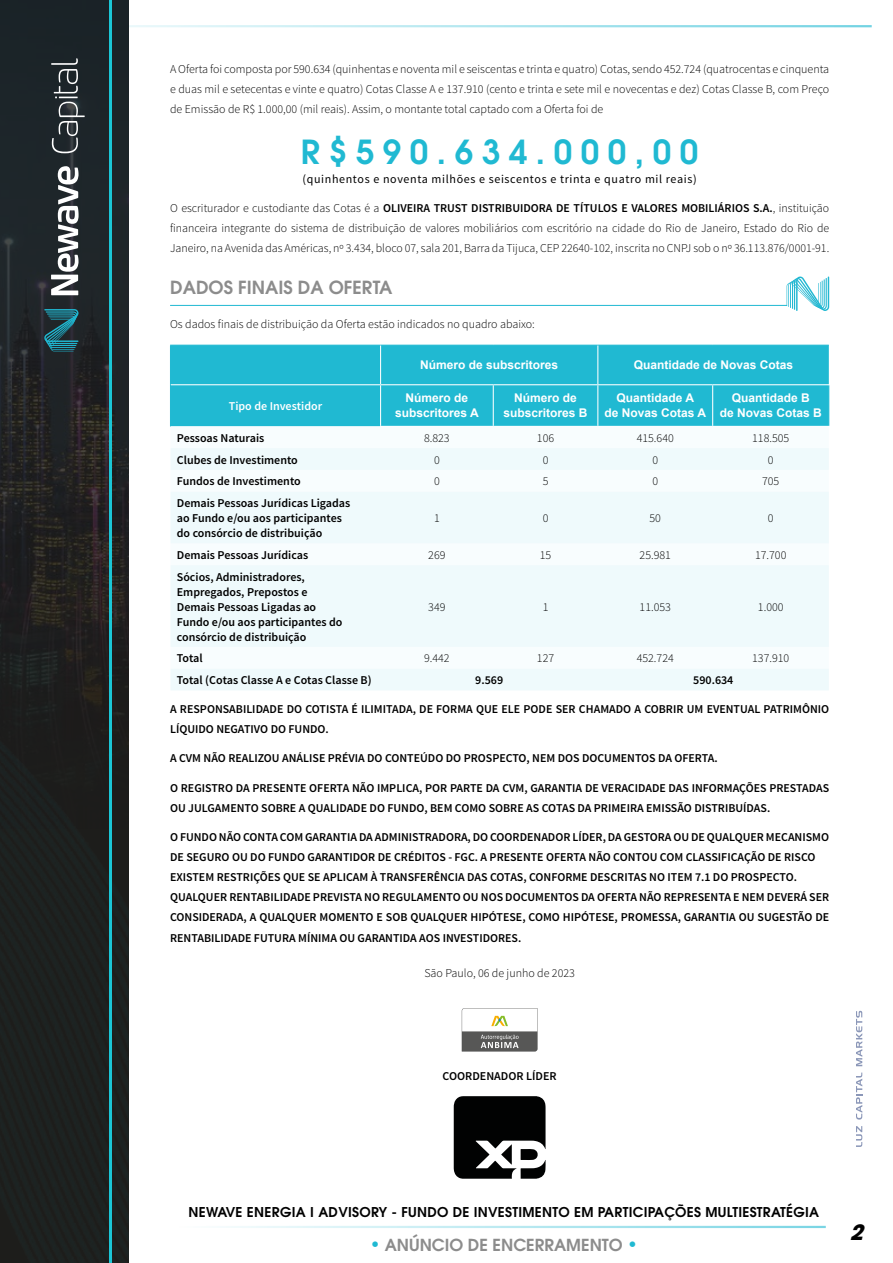
<style>
.page{position:relative;width:893px;height:1263px;background:#fff}
.page>*{position:absolute;margin:0;border:0;box-sizing:border-box;transform-origin:0 0}
.t1{font:600 33px "ITC Avant Garde Pro";letter-spacing:.26em;color:#20b9d2}
.t2{font:italic 700 21px "ITC Avant Garde Pro";color:#000}
.t3{font:600 18px "ITC Avant Garde Pro";color:#8c8c8c}
.t4{font:600 16.5px "ITC Avant Garde Pro";color:#8c8c8c}
.t5{font:600 13.5px "ITC Avant Garde Pro";letter-spacing:.02em;color:#000}
.t6{font:600 12px/20.1px "Source Sans Pro";color:#000}
.t7{font:300 12px/20.1px "Source Sans Pro";color:#000;text-align:justify}
.t8{font:700 12px/15px "Arial";color:#fff;text-align:center}
.t9{font:12px "Source Sans Pro";letter-spacing:.055em;color:#000}
.t10{font:600 12px "Source Sans Pro";color:#fff}
.s1{font-weight:600}
.s2{font-size:18px;color:#20b9d2}
</style>
<div class="page">
<hr style="left:170px;top:1226px;width:656px;height:2px;background:#20b9d2">
<hr style="left:60px;top:25px;width:812px;height:2px;background:#20b9d2">
<svg style="left:0;top:0;width:129px;height:525px;background:#202528"></svg>
<svg style="left:0;top:525px;width:129px;height:33px;background:#222221"></svg>
<svg style="left:51px;top:166px;width:28px;height:129px"></svg>
<svg style="left:44px;top:309px;width:35px;height:42px"></svg>
<svg style="left:51px;top:58px;width:34px;height:95px;background:#40474b"></svg>
<hr style="left:109px;top:0;width:2px;height:1263px;background:#1bc6d6">
<div style="left:0;top:558px;width:129px;height:705px;background:#1d201e"></div>
<hr style="left:170px;top:305px;width:617px;height:1px;background:#20b9d2">
<svg style="left:787px;top:277px;width:42px;height:34px"></svg>
<div style="left:171px;top:346px;width:658px;height:80px;background:#20b9d2"></div>
<svg style="left:171px;top:448px;width:658px;height:242px;fill:#effafc"></svg>
<hr style="left:170px;top:345px;width:1px;height:40px;background:#20b9d2">
<hr style="left:170px;top:345px;width:211px;height:1px;background:#20b9d2">
<hr style="left:381px;top:345px;width:112px;height:1px;background:#20b9d2">
<hr style="left:493px;top:345px;width:105px;height:1px;background:#20b9d2">
<hr style="left:598px;top:345px;width:115px;height:1px;background:#20b9d2">
<hr style="left:713px;top:345px;width:116px;height:1px;background:#20b9d2">
<hr style="left:170px;top:385px;width:1px;height:41px;background:#20b9d2">
<hr style="left:828px;top:385px;width:1px;height:41px;background:#20b9d2">
<hr style="left:380px;top:345px;width:1px;height:39px;background:#fff">
<hr style="left:597px;top:345px;width:1px;height:39px;background:#fff">
<hr style="left:171px;top:384px;width:210px;height:1px;background:#fff">
<hr style="left:381px;top:384px;width:112px;height:1px;background:#fff">
<hr style="left:380px;top:385px;width:1px;height:41px;background:#fff">
<hr style="left:493px;top:384px;width:105px;height:1px;background:#fff">
<hr style="left:493px;top:385px;width:1px;height:41px;background:#fff">
<hr style="left:598px;top:384px;width:115px;height:1px;background:#fff">
<hr style="left:597px;top:385px;width:1px;height:41px;background:#fff">
<hr style="left:713px;top:384px;width:116px;height:1px;background:#fff">
<hr style="left:712px;top:385px;width:1px;height:41px;background:#fff">
<svg style="left:462px;top:1008px;width:75px;height:43px"></svg>
<svg style="left:454px;top:1096px;width:92px;height:83px"></svg>
<svg style="left:856px;top:1126px;width:6px;height:21px"></svg>
<svg style="left:856px;top:1072px;width:6px;height:47px"></svg>
<svg style="left:856px;top:1011px;width:6px;height:55px"></svg>
<p class="t7" style="left:170px;top:59px;width:661px">A Oferta foi composta por 590.634 (quinhentas e noventa mil e seiscentas e trinta e quatro) Cotas, sendo 452.724 (quatrocentas e cinquenta e duas mil e setecentas e vinte e quatro) Cotas Classe A e 137.910 (cento e trinta e sete mil e novecentas e dez) Cotas Classe B, com Preço de Emissão de R$ 1.000,00 (mil reais). Assim, o montante total captado com a Oferta foi de</p>
<h1 class="t1" style="left:301px;top:130px;width:399px">R$590.634.000,00</h1>
<p class="t9" style="left:303px;top:171px;width:396px">(quinhentos e noventa milhões e seiscentos e trinta e quatro mil reais)</p>
<p class="t7" style="left:170px;top:198px;width:661px">O escriturador e custodiante das Cotas é a <span class="s1">OLIVEIRA TRUST DISTRIBUIDORA DE TÍTULOS E VALORES MOBILIÁRIOS S.A.</span>, instituição financeira integrante do sistema de distribuição de valores mobiliários com escritório na cidade do Rio de Janeiro, Estado do Rio de Janeiro, na Avenida das Américas, nº 3.434, bloco 07, sala 201, Barra da Tijuca, CEP 22640-102, inscrita no CNPJ sob o nº 36.113.876/0001-91.</p>
<h3 class="t3" style="left:170px;top:276px;width:224px">DADOS FINAIS DA OFERTA</h3>
<p class="t7" style="left:170px;top:314px;width:366px">Os dados finais de distribuição da Oferta estão indicados no quadro abaixo:</p>
<p class="t8" style="left:420px;top:358px;width:140px">Número de subscritores</p>
<p class="t8" style="left:634px;top:358px;width:161px">Quantidade de Novas Cotas</p>
<p class="t10" style="left:229px;top:398px;width:95px">Tipo de Investidor</p>
<p class="t8" style="left:395px;top:391px;width:85px">Número de subscritores A</p>
<p class="t8" style="left:504px;top:391px;width:86px">Número de subscritores B</p>
<p class="t8" style="left:604px;top:391px;width:103px">Quantidade A<br>de Novas Cotas A</p>
<p class="t8" style="left:720px;top:391px;width:104px">Quantidade B<br>de Novas Cotas B</p>
<p class="t6" style="left:177px;top:428px;width:89px">Pessoas Naturais</p>
<p class="t7" style="left:424px;top:428px;width:27px">8.823</p>
<p class="t7" style="left:537px;top:428px;width:19px">106</p>
<p class="t7" style="left:637px;top:428px;width:39px">415.640</p>
<p class="t7" style="left:752px;top:428px;width:39px">118.505</p>
<p class="t6" style="left:177px;top:450px;width:123px">Clubes de Investimento</p>
<p class="t7" style="left:434px;top:449px;width:7px">0</p>
<p class="t7" style="left:543px;top:449px;width:7px">0</p>
<p class="t7" style="left:652px;top:449px;width:7px">0</p>
<p class="t7" style="left:768px;top:449px;width:7px">0</p>
<p class="t6" style="left:177px;top:472px;width:125px">Fundos de Investimento</p>
<p class="t7" style="left:434px;top:471px;width:7px">0</p>
<p class="t7" style="left:543px;top:471px;width:7px">5</p>
<p class="t7" style="left:652px;top:471px;width:7px">0</p>
<p class="t7" style="left:762px;top:471px;width:19px">705</p>
<p class="t6" style="left:177px;top:496px;width:175px;line-height:15px">Demais Pessoas Jurídicas Ligadas ao Fundo e/ou aos participantes do consórcio de distribuição</p>
<p class="t7" style="left:434px;top:508px;width:7px">1</p>
<p class="t7" style="left:543px;top:508px;width:7px">0</p>
<p class="t7" style="left:649px;top:508px;width:13px">50</p>
<p class="t7" style="left:768px;top:508px;width:7px">0</p>
<p class="t6" style="left:177px;top:545px;width:133px">Demais Pessoas Jurídicas</p>
<p class="t7" style="left:428px;top:545px;width:19px">269</p>
<p class="t7" style="left:540px;top:545px;width:13px">15</p>
<p class="t7" style="left:640px;top:545px;width:33px">25.981</p>
<p class="t7" style="left:755px;top:545px;width:33px">17.700</p>
<p class="t6" style="left:177px;top:569px;width:167px;line-height:15px">Sócios, Administradores,<br>Empregados, Prepostos e<br>Demais Pessoas Ligadas ao<br>Fundo e/ou aos participantes do consórcio de distribuição</p>
<p class="t7" style="left:428px;top:597px;width:19px">349</p>
<p class="t7" style="left:543px;top:597px;width:7px">1</p>
<p class="t7" style="left:640px;top:597px;width:33px">11.053</p>
<p class="t7" style="left:758px;top:597px;width:27px">1.000</p>
<p class="t6" style="left:177px;top:649px;width:27px">Total</p>
<p class="t7" style="left:424px;top:648px;width:27px">9.442</p>
<p class="t7" style="left:537px;top:648px;width:19px">127</p>
<p class="t7" style="left:637px;top:648px;width:39px">452.724</p>
<p class="t7" style="left:752px;top:648px;width:39px">137.910</p>
<p class="t6" style="left:177px;top:670px;width:196px">Total (Cotas Classe A e Cotas Classe B)</p>
<p class="t6" style="left:475px;top:670px;width:29px">9.569</p>
<p class="t6" style="left:693px;top:670px;width:42px">590.634</p>
<p class="t6" style="left:170px;top:699px;width:661px">A RESPONSABILIDADE DO COTISTA É ILIMITADA, DE FORMA QUE ELE PODE SER CHAMADO A COBRIR UM EVENTUAL PATRIMÔNIO<br>LÍQUIDO NEGATIVO DO FUNDO.</p>
<p class="t6" style="left:170px;top:749px;width:549px">A CVM NÃO REALIZOU ANÁLISE PRÉVIA DO CONTEÚDO DO PROSPECTO, NEM DOS DOCUMENTOS DA OFERTA.</p>
<p class="t6" style="left:170px;top:778px;width:661px">O REGISTRO DA PRESENTE OFERTA NÃO IMPLICA, POR PARTE DA CVM, GARANTIA DE VERACIDADE DAS INFORMAÇÕES PRESTADAS<br>OU JULGAMENTO SOBRE A QUALIDADE DO FUNDO, BEM COMO SOBRE AS COTAS DA PRIMEIRA EMISSÃO DISTRIBUÍDAS.</p>
<p class="t6" style="left:170px;top:827px;width:661px">O FUNDO NÃO CONTA COM GARANTIA DA ADMINISTRADORA, DO COORDENADOR LÍDER, DA GESTORA OU DE QUALQUER MECANISMO DE SEGURO OU DO FUNDO GARANTIDOR DE CRÉDITOS - FGC. A PRESENTE OFERTA NÃO CONTOU COM CLASSIFICAÇÃO DE RISCO EXISTEM RESTRIÇÕES QUE SE APLICAM À TRANSFERÊNCIA DAS COTAS, CONFORME DESCRITAS NO ITEM 7.1 DO PROSPECTO.<br>QUALQUER RENTABILIDADE PREVISTA NO REGULAMENTO OU NOS DOCUMENTOS DA OFERTA NÃO REPRESENTA E NEM DEVERÁ SER CONSIDERADA, A QUALQUER MOMENTO E SOB QUALQUER HIPÓTESE, COMO HIPÓTESE, PROMESSA, GARANTIA OU SUGESTÃO DE RENTABILIDADE FUTURA MÍNIMA OU GARANTIDA AOS INVESTIDORES.</p>
<p class="t7" style="left:424px;top:963px;width:152px">São Paulo, 06 de junho de 2023</p>
<p class="t6" style="left:443px;top:1066px;width:116px">COORDENADOR LÍDER</p>
<p class="t5" style="left:189px;top:1203px;width:632px">NEWAVE ENERGIA I ADVISORY - FUNDO DE INVESTIMENTO EM PARTICIPAÇÕES MULTIESTRATÉGIA</p>
<h3 class="t4" style="left:370px;top:1234px;width:270px"><span class="s2">•</span> ANÚNCIO DE ENCERRAMENTO <span class="s2">•</span></h3>
<h2 class="t2" style="left:850px;top:1218px;width:21px">2</h2>
</div>
